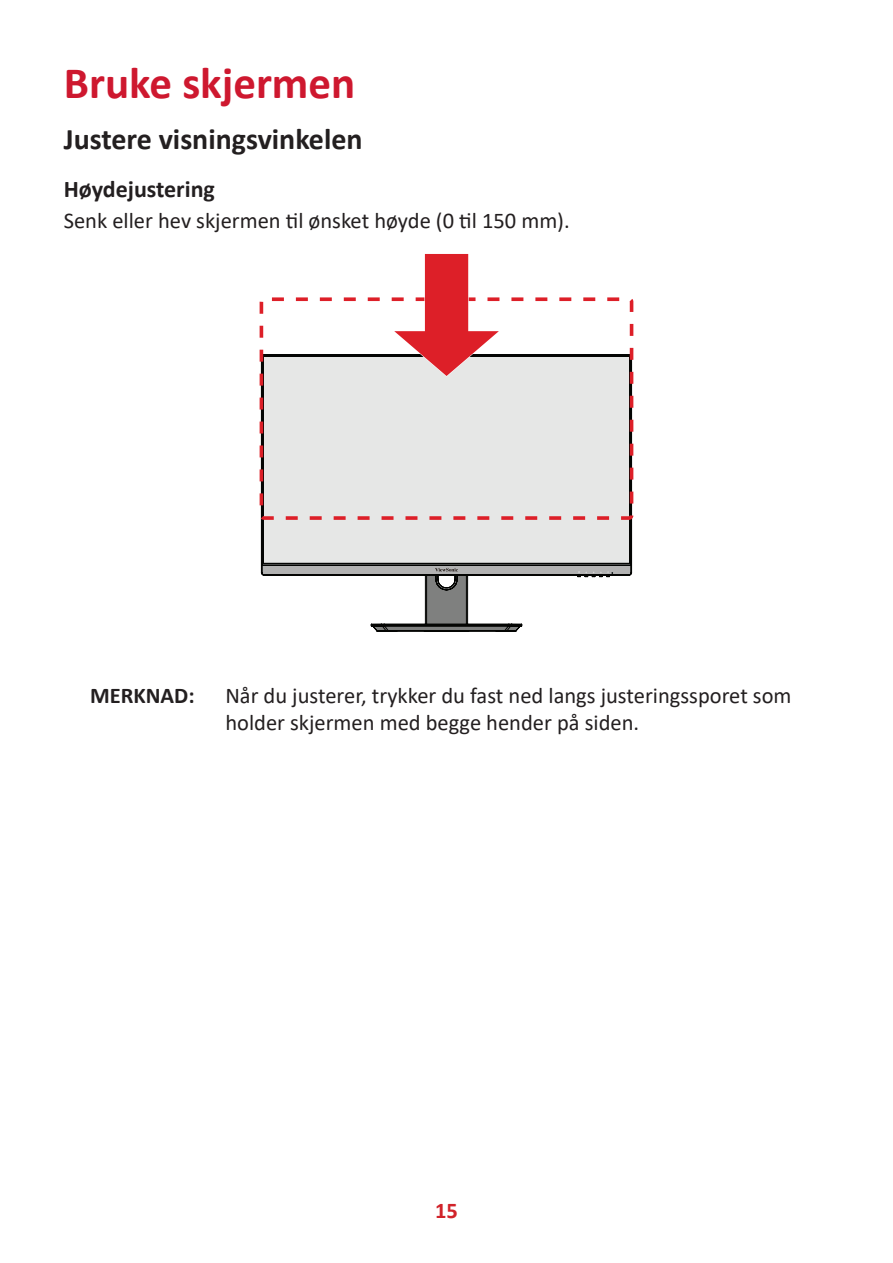
<style>
.page{position:relative;width:893px;height:1263px;background:#fff}
.page>*{position:absolute;margin:0;border:0;box-sizing:border-box;transform-origin:0 0}
.t1{font:700 45px "Calibri";color:#ce182f}
.t2{font:700 30px "Calibri";color:#231f20}
.t3{font:700 24px "Calibri";color:#231f20}
.t4{font:22.5px/27px "Calibri";color:#231f20}
.t5{font:700 22.5px "Calibri";color:#231f20}
.t6{font:700 22.5px "Calibri";color:#d1232a}
</style>
<div class="page">
<div style="left:262px;top:354px;width:370px;height:223px;background:#e6e7e6"></div>
<svg style="left:578px;top:571px;width:35px;height:6px"></svg>
<svg style="left:371px;top:524px;width:151px;height:108px"></svg>
<div style="left:260px;top:297px;width:373px;height:223px;border:4px dashed #dd1f28;border-radius:3px"></div>
<svg style="left:394px;top:254px;width:105px;height:122px"></svg>
<h1 class="t1" style="left:64px;top:52px;width:293px">Bruke skjermen</h1>
<h2 class="t2" style="left:64px;top:117px;width:300px">Justere visningsvinkelen</h2>
<p class="t3" style="left:64px;top:172px;width:153px">Høydejustering</p>
<p class="t4" style="left:64px;top:207px;width:507px">Senk eller hev skjermen til ønsket høyde (0 til 150 mm).</p>
<p class="t5" style="left:90px;top:679px;width:106px">MERKNAD:</p>
<p class="t4" style="left:225px;top:681px;width:568px">Når du justerer, trykker du fast ned langs justeringssporet som holder skjermen med begge hender på siden.</p>
<p class="t6" style="left:435px;top:1194px;width:24px">15</p>
</div>
